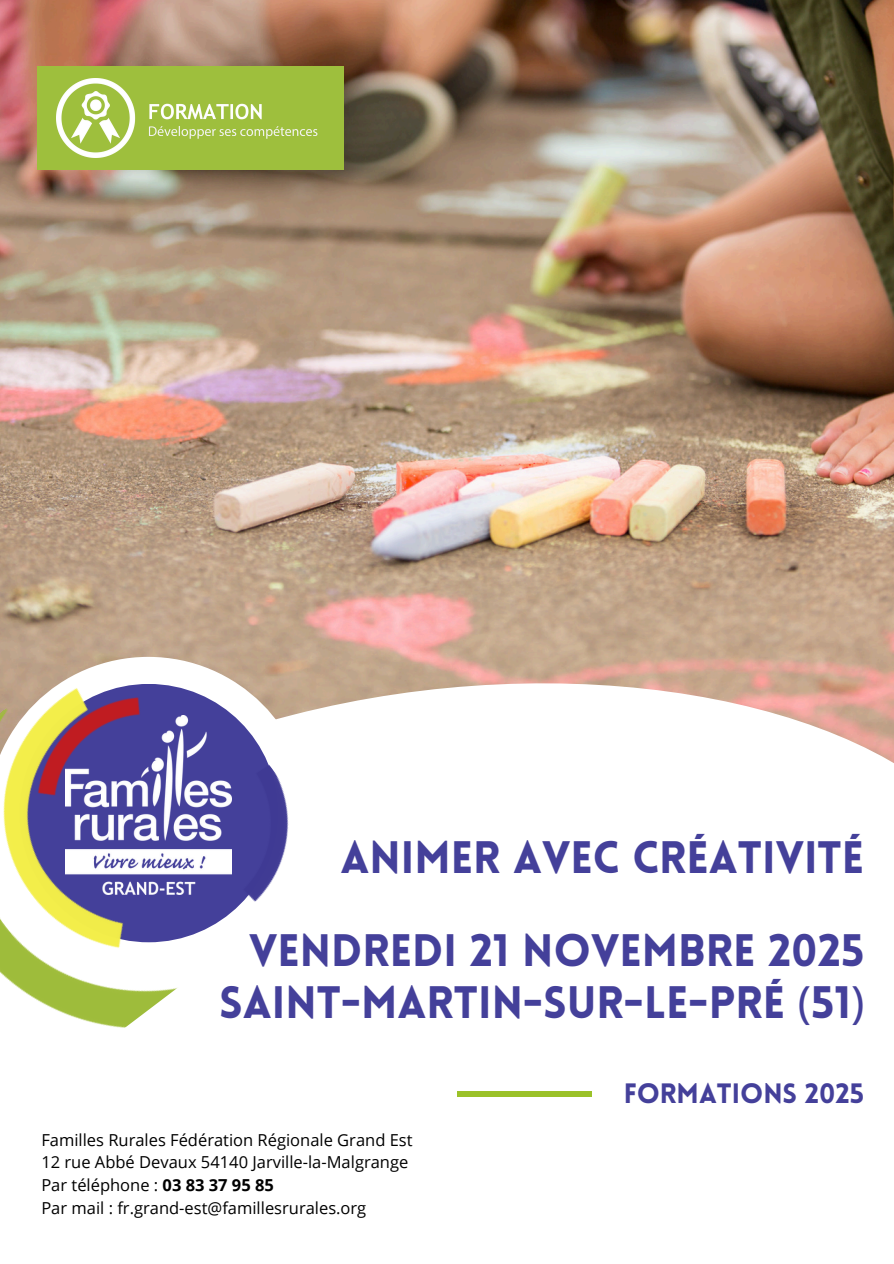
<style>
.page{position:relative;width:894px;height:1264px;background:#fff}
.page>*{position:absolute;margin:0;border:0;box-sizing:border-box;transform-origin:0 0}
.t1{font:900 44.4px "Lovelo";color:#44409a}
.t2{font:900 27.45px "Lovelo";color:#44409a}
.t3{font:16.5px "Open Sans";color:#000}
.s1{font-family:"Noto Sans";font-weight:400}
.s2{font-weight:700}
</style>
<div class="page">
<img style="left:0;top:0;width:893px;height:645px">
<svg style="left:343px;top:645px;width:550px;height:452px"></svg>
<div style="left:37px;top:66px;width:306px;height:104px;background:#9ebf3d"></div>
<img style="left:57px;top:78px;width:261px;height:79px">
<div style="left:457px;top:1091px;width:134px;height:5px;background:#9bc229"></div>
<img style="left:0;top:602px;width:343px;height:426px">
<h1 class="t1" style="left:340px;top:839px;width:525px">ANIMER AVEC CRÉATIVITÉ</h1>
<h1 class="t1" style="left:249px;top:932px;width:616px">VENDREDI 21 NOVEMBRE 2025</h1>
<h1 class="t1" style="left:219px;top:984px;width:646px">SAINT-MARTIN-SUR-LE-PRÉ <span class="s1">(</span>51<span class="s1">)</span></h1>
<p class="t3" style="left:41px;top:1128px;width:372px">Familles Rurales Fédération Régionale Grand Est</p>
<p class="t3" style="left:41px;top:1150px;width:368px">12 rue Abbé Devaux 54140 Jarville-la-Malgrange</p>
<p class="t3" style="left:41px;top:1173px;width:234px">Par téléphone : <span class="s2">03 83 37 95 85</span></p>
<p class="t3" style="left:41px;top:1195px;width:326px">Par mail : fr.grand-est@famillesrurales.org</p>
<p class="t2" style="left:623px;top:1082px;width:242px">FORMATIONS 2025</p>
</div>
